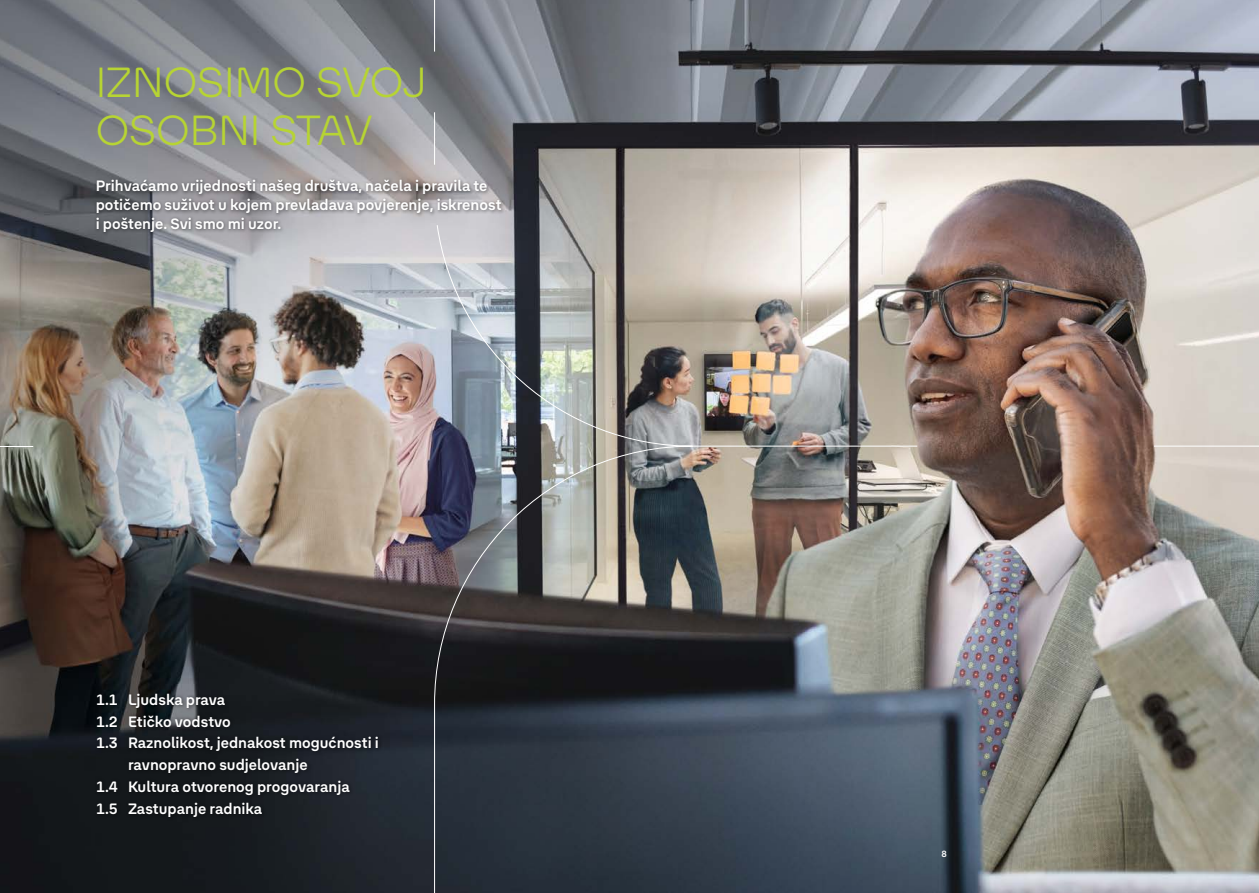
<style>
.page{position:relative;width:1259px;height:893px;background:#fff}
.page>*{position:absolute;margin:0;border:0;box-sizing:border-box;transform-origin:0 0}
.t1{font:300 42px/48px "The Group Head";color:#b7d433}
.t2{font:700 15px/18.8px "The Group Text";color:#fff}
.t3{font:700 9px "The Group Text";color:#fff}
</style>
<div class="page">
<img style="left:0;top:0;width:434px;height:893px">
<div style="left:94px;top:691px;width:289px;height:131px;background:#000;opacity:.3"></div>
<div style="left:94px;top:177px;width:412px;height:60px;background:#000;opacity:.3"></div>
<hr style="left:0;top:446px;width:33px;height:1px;background:#fff">
<img style="left:434px;top:0;width:825px;height:893px">
<h1 class="t1" style="left:96px;top:56px;width:333px">IZNOSIMO SVOJ<br>OSOBNI STAV</h1>
<p class="t2" style="left:96px;top:176px;width:407px">Prihvaćamo vrijednosti našeg društva, načela i pravila te potičemo suživot u kojem prevladava povjerenje, iskrenost i poštenje. Svi smo mi uzor.</p>
<p class="t2" style="left:96px;top:689px;width:131px">1.1 Ljudska prava</p>
<p class="t2" style="left:96px;top:711px;width:136px">1.2 Etičko vodstvo</p>
<p class="t2" style="left:96px;top:732px;width:284px">1.3 Raznolikost, jednakost mogućnosti i</p>
<p class="t2" style="left:128px;top:754px;width:181px">ravnopravno sudjelovanje</p>
<p class="t2" style="left:96px;top:776px;width:255px">1.4 Kultura otvorenog progovaranja</p>
<p class="t2" style="left:96px;top:798px;width:168px">1.5 Zastupanje radnika</p>
<p class="t3" style="left:941px;top:847px;width:7px">8</p>
</div>
